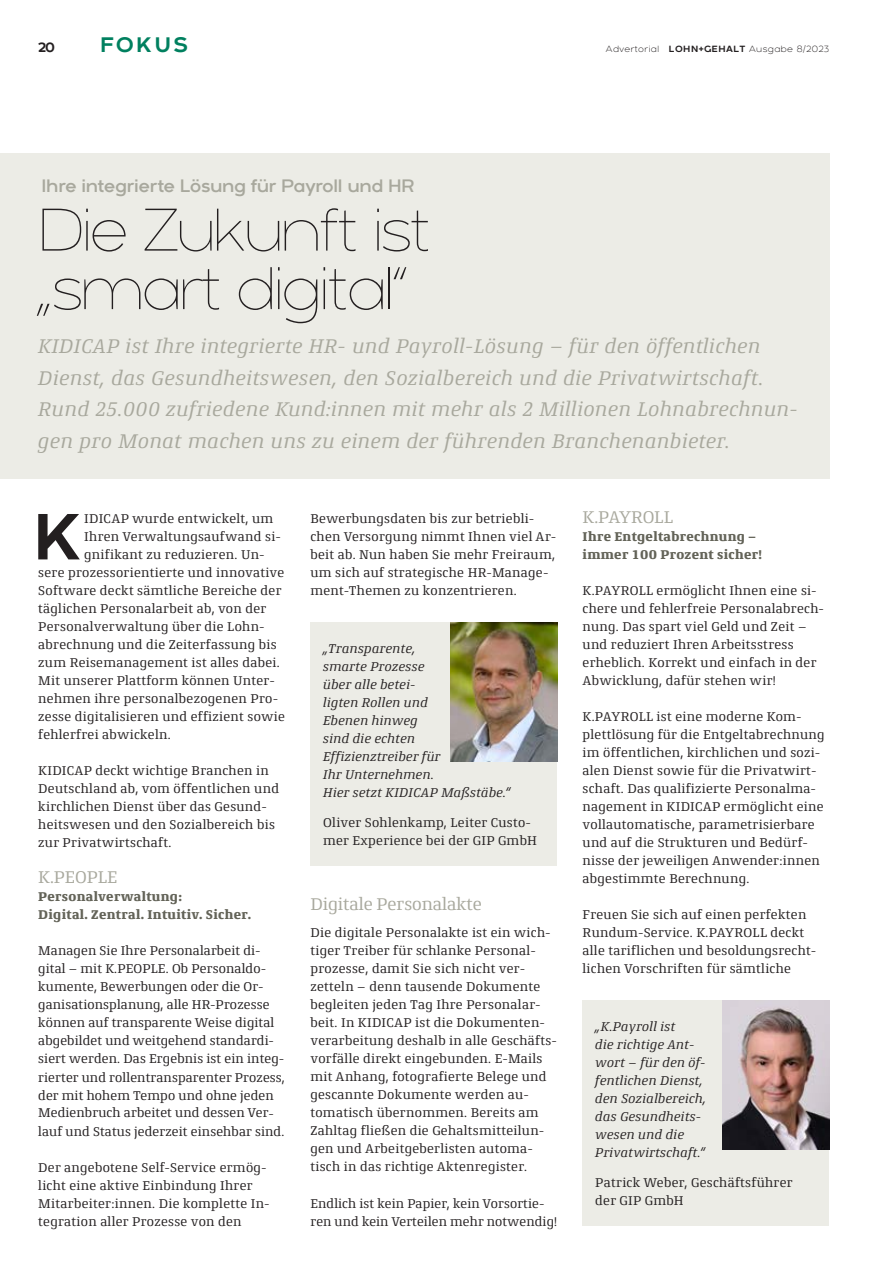
<style>
.page{position:relative;width:893px;height:1263px;background:#fff}
.page>*{position:absolute;margin:0;border:0;box-sizing:border-box;transform-origin:0 0}
.t1{font:700 64.95px "Arkibal";color:#231f20}
.t2{font:100 60px/58.5px "Arkibal";letter-spacing:-.05em;color:#231f20}
.t3{font:italic 21px/31.5px "Conto Slab";letter-spacing:.03em;color:#a8a89d}
.t4{font:700 21px "Arkibal";letter-spacing:.1em;color:#00805f}
.t5{font:18px "Conto Slab";color:#a8a89d}
.t6{font:18px "Arkibal";letter-spacing:-.02em;color:#a8a89d}
.t7{font:13.5px/18px "Conto Slab";letter-spacing:.025em;color:#231f20}
.t8{font:italic 13.5px/18px "Conto Slab";letter-spacing:.025em;color:#231f20}
.t9{font:800 13.5px/18px "Conto Slab";letter-spacing:.025em;color:#636358}
.t10{font:700 13.5px "Arkibal";color:#231f20}
.t11{font:300 9px "Arkibal";letter-spacing:.05em;color:#231f20}
.s1{font-weight:700}
</style>
<div class="page">
<div style="left:0;top:153px;width:829px;height:325px;background:#ecece6"></div>
<div style="left:310px;top:622px;width:247px;height:243px;background:#ecece6"></div>
<div style="left:583px;top:1000px;width:246px;height:225px;background:#ecece6"></div>
<img style="left:451px;top:622px;width:106px;height:139px">
<img style="left:723px;top:1000px;width:106px;height:149px">
<p class="t10" style="left:38px;top:38px;width:18px">20</p>
<h3 class="t4" style="left:100px;top:30px;width:90px">FOKUS</h3>
<p class="t11" style="left:606px;top:43px;width:225px">Advertorial <span class="s1">LOHN+GEHALT</span> Ausgabe 8/2023</p>
<h3 class="t6" style="left:41px;top:173px;width:375px">Ihre integrierte Lösung für Payroll und HR</h3>
<h2 class="t2" style="left:38px;top:201px;width:395px">Die Zukunft ist „smart digital“</h2>
<p class="t3" style="left:38px;top:330px;width:761px">KIDICAP ist Ihre integrierte HR- und Payroll-Lösung – für den öffentlichen Dienst, das Gesundheitswesen, den Sozialbereich und die Privatwirtschaft.<br>Rund 25.000 zufriedene Kund:innen mit mehr als 2 Millionen Lohnabrechnun&shy;gen pro Monat machen uns zu einem der führenden Branchenanbieter.</p>
<h1 class="t1" style="left:33px;top:490px;width:51px">K</h1>
<p class="t7" style="left:84px;top:509px;width:191px">IDICAP wurde entwickelt, um</p>
<p class="t7" style="left:84px;top:527px;width:198px">Ihren Verwaltungsaufwand si-</p>
<p class="t7" style="left:84px;top:545px;width:182px">gnifikant zu reduzieren. Un-</p>
<p class="t7" style="left:38px;top:563px;width:247px">sere prozessorientierte und innovative</p>
<p class="t7" style="left:38px;top:581px;width:245px">Software deckt sämtliche Bereiche der</p>
<p class="t7" style="left:38px;top:599px;width:230px">täglichen Personalarbeit ab, von der</p>
<p class="t7" style="left:38px;top:617px;width:228px">Personalverwaltung über die Lohn-</p>
<p class="t7" style="left:38px;top:635px;width:240px">abrechnung und die Zeiterfassung bis</p>
<p class="t7" style="left:38px;top:653px;width:243px">zum Reisemanagement ist alles dabei.</p>
<p class="t7" style="left:38px;top:671px;width:238px">Mit unserer Plattform können Unter-</p>
<p class="t7" style="left:38px;top:689px;width:241px">nehmen ihre personalbezogenen Pro-</p>
<p class="t7" style="left:38px;top:707px;width:248px">zesse digitalisieren und effizient sowie</p>
<p class="t7" style="left:38px;top:725px;width:134px">fehlerfrei abwickeln.</p>
<p class="t7" style="left:38px;top:761px;width:242px">KIDICAP deckt wichtige Branchen in Deutschland ab, vom öffentlichen und kirchlichen Dienst über das Gesund&shy;heitswesen und den Sozialbereich bis zur Privatwirtschaft.</p>
<h3 class="t5" style="left:38px;top:866px;width:81px">K.PEOPLE</h3>
<p class="t9" style="left:38px;top:887px;width:214px">Personalverwaltung:<br>Digital. Zentral. Intuitiv. Sicher.</p>
<p class="t7" style="left:38px;top:941px;width:248px">Managen Sie Ihre Personalarbeit di&shy;gital – mit K.PEOPLE. Ob Personaldo&shy;kumente, Bewerbungen oder die Or&shy;ganisationsplanung, alle HR-Prozesse können auf transparente Weise digital abgebildet und weitgehend standardi&shy;siert werden. Das Ergebnis ist ein integ&shy;rierter und rollentransparenter Prozess, der mit hohem Tempo und ohne jeden Medienbruch arbeitet und dessen Ver&shy;lauf und Status jederzeit einsehbar sind.</p>
<p class="t7" style="left:38px;top:1157px;width:233px">Der angebotene Self-Service ermög&shy;licht eine aktive Einbindung Ihrer Mitarbeiter:innen. Die komplette In&shy;tegration aller Prozesse von den</p>
<p class="t7" style="left:310px;top:509px;width:248px">Bewerbungsdaten bis zur betriebli&shy;chen Versorgung nimmt Ihnen viel Ar&shy;beit ab. Nun haben Sie mehr Freiraum, um sich auf strategische HR-Manage&shy;ment-Themen zu konzentrieren.</p>
<p class="t8" style="left:323px;top:639px;width:189px">„Transparente,<br>smarte Prozesse<br>über alle betei-<br>ligten Rollen und<br>Ebenen hinweg<br>sind die echten<br>Effizienztreiber für<br>Ihr Unternehmen.<br>Hier setzt KIDICAP Maßstäbe.“</p>
<p class="t7" style="left:323px;top:813px;width:215px">Oliver Sohlenkamp, Leiter Custo&shy;mer Experience bei der GIP GmbH</p>
<h3 class="t5" style="left:310px;top:893px;width:173px">Digitale Personalakte</h3>
<p class="t7" style="left:310px;top:923px;width:248px">Die digitale Personalakte ist ein wich&shy;tiger Treiber für schlanke Personal&shy;prozesse, damit Sie sich nicht ver&shy;zetteln – denn tausende Dokumente begleiten jeden Tag Ihre Personalar&shy;beit. In KIDICAP ist die Dokumenten&shy;verarbeitung deshalb in alle Geschäfts&shy;vorfälle direkt eingebunden. E-Mails mit Anhang, fotografierte Belege und gescannte Dokumente werden au&shy;tomatisch übernommen. Bereits am Zahltag fließen die Gehaltsmitteilun&shy;gen und Arbeitgeberlisten automa&shy;tisch in das richtige Aktenregister.</p>
<p class="t7" style="left:310px;top:1193px;width:248px">Endlich ist kein Papier, kein Vorsortie&shy;ren und kein Verteilen mehr notwendig!</p>
<h3 class="t5" style="left:583px;top:506px;width:92px">K.PAYROLL</h3>
<p class="t9" style="left:583px;top:527px;width:181px">Ihre Entgeltabrechnung – immer 100 Prozent sicher!</p>
<p class="t7" style="left:583px;top:581px;width:243px">K.PAYROLL ermöglicht Ihnen eine si&shy;chere und fehlerfreie Personalabrech&shy;nung. Das spart viel Geld und Zeit – und reduziert Ihren Arbeitsstress erheblich. Korrekt und einfach in der Abwicklung, dafür stehen wir!</p>
<p class="t7" style="left:583px;top:707px;width:244px">K.PAYROLL ist eine moderne Kom&shy;plettlösung für die Entgeltabrechnung im öffentlichen, kirchlichen und sozi&shy;alen Dienst sowie für die Privatwirt&shy;schaft. Das qualifizierte Personalma&shy;nagement in KIDICAP ermöglicht eine vollautomatische, parametrisierbare und auf die Strukturen und Bedürf&shy;nisse der jeweiligen Anwender:innen abgestimmte Berechnung.</p>
<p class="t7" style="left:583px;top:905px;width:235px">Freuen Sie sich auf einen perfekten Rundum-Service. K.PAYROLL deckt alle tariflichen und besoldungsrecht&shy;lichen Vorschriften für sämtliche</p>
<p class="t8" style="left:595px;top:1017px;width:112px">„K.Payroll ist<br>die richtige Ant&shy;wort – für den öf&shy;fentlichen Dienst, den Sozialbereich, das Gesundheits&shy;wesen und die<br>Privatwirtschaft.“</p>
<p class="t7" style="left:595px;top:1173px;width:199px">Patrick Weber, Geschäftsführer der GIP GmbH</p>
</div>
